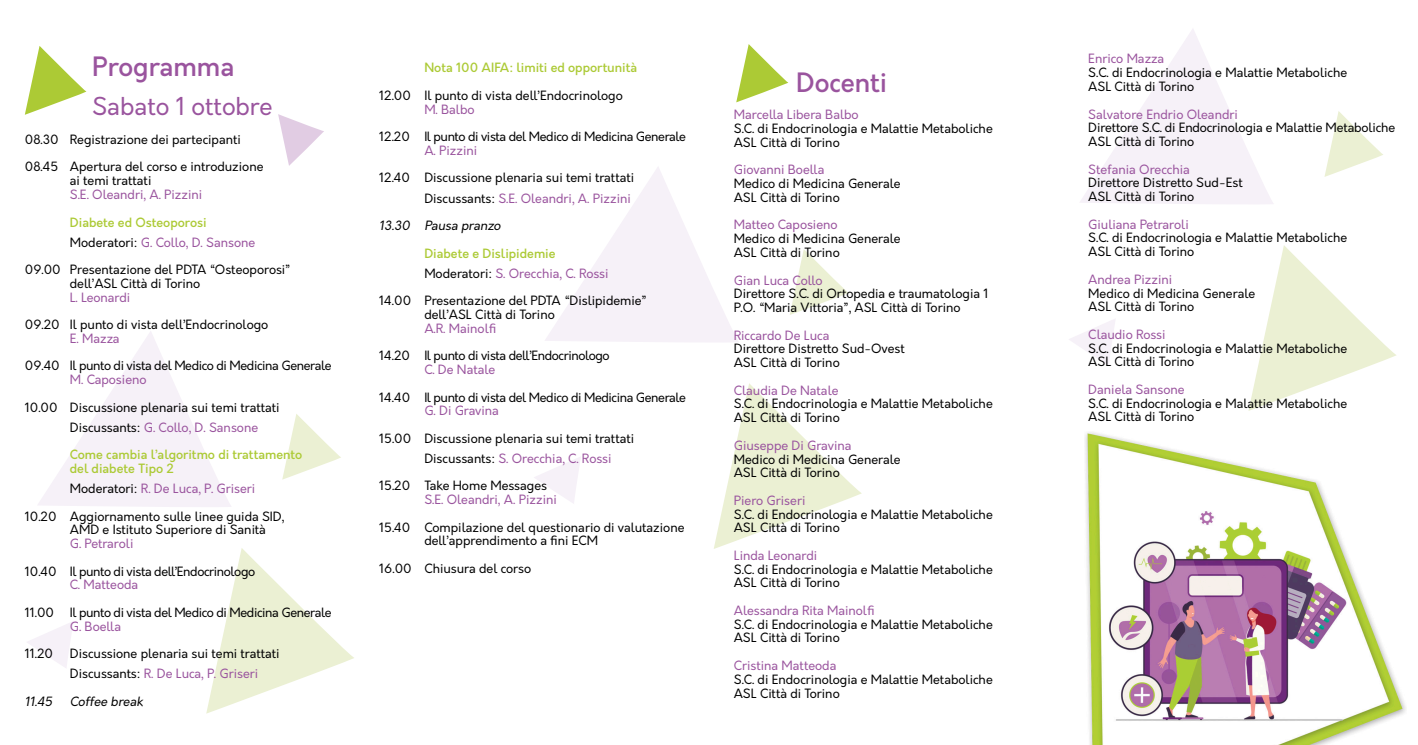
<style>
.page{position:relative;width:1418px;height:745px;background:#fff}
.page>*{position:absolute;margin:0;border:0;box-sizing:border-box;transform-origin:0 0}
.t1{font:500 26px "Orkney";color:#9a549e}
.t2{font:24.12px "Orkney";color:#9a549e}
.t3{font:12.5px/13.8px "Orkney";color:#000}
.t4{font:12.5px "Orkney";color:#9a549e}
.t5{font:12.5px "Orkney";letter-spacing:-.03em;color:#000}
.t6{font:500 12.5px "Orkney";color:#acca35}
.t7{font:italic 12.5px "Orkney";color:#000}
.s1{color:#000}
</style>
<div class="page">
<svg style="left:1249px;top:245px;width:147px;height:165px"></svg>
<svg style="left:1324px;top:111px;width:59px;height:66px"></svg>
<svg style="left:1080px;top:29px;width:193px;height:175px"></svg>
<svg style="left:1069px;top:319px;width:46px;height:46px"></svg>
<svg style="left:714px;top:383px;width:148px;height:165px"></svg>
<svg style="left:790px;top:249px;width:59px;height:66px"></svg>
<svg style="left:545px;top:167px;width:194px;height:175px"></svg>
<svg style="left:534px;top:457px;width:47px;height:47px"></svg>
<svg style="left:206px;top:548px;width:148px;height:165px"></svg>
<svg style="left:282px;top:414px;width:59px;height:65px"></svg>
<svg style="left:38px;top:331px;width:193px;height:176px"></svg>
<svg style="left:27px;top:622px;width:46px;height:46px"></svg>
<img style="left:1085px;top:432px;width:321px;height:312px">
<svg style="left:25px;top:46px;width:62px;height:69px"></svg>
<svg style="left:736px;top:44px;width:53px;height:58px"></svg>
<svg style="left:278px;top:114px;width:46px;height:52px"></svg>
<p class="t1" style="left:92px;top:49px;width:144px">Programma</p>
<p class="t2" style="left:92px;top:90px;width:182px">Sabato 1 ottobre</p>
<p class="t3" style="left:25px;top:133px;width:217px">08.30 Registrazione dei partecipanti</p>
<p class="t3" style="left:25px;top:160px;width:240px">08.45 Apertura del corso e introduzione</p>
<p class="t3" style="left:70px;top:174px;width:83px">ai temi trattati</p>
<p class="t4" style="left:70px;top:186px;width:134px">S.E. Oleandri, A. Pizzini</p>
<p class="t6" style="left:70px;top:213px;width:138px">Diabete ed Osteoporosi</p>
<p class="t4" style="left:70px;top:234px;width:187px"><span class="s1">Moderatori:</span> G. Collo, D. Sansone</p>
<p class="t3" style="left:70px;top:263px;width:222px;text-indent:-45px">09.00 Presentazione del PDTA “Osteoporosi” dell’ASL Città di Torino</p>
<p class="t4" style="left:70px;top:289px;width:62px">L. Leonardi</p>
<p class="t3" style="left:25px;top:318px;width:245px">09.20 Il punto di vista dell’Endocrinologo</p>
<p class="t4" style="left:70px;top:330px;width:51px">E. Mazza</p>
<p class="t5" style="left:25px;top:357px;width:308px">09.40 Il punto di vista del Medico di Medicina Generale</p>
<p class="t4" style="left:70px;top:371px;width:78px">M. Caposieno</p>
<p class="t3" style="left:25px;top:400px;width:256px">10.00 Discussione plenaria sui temi trattati</p>
<p class="t4" style="left:70px;top:419px;width:190px"><span class="s1">Discussants:</span> G. Collo, D. Sansone</p>
<p class="t6" style="left:70px;top:446px;width:234px">Come cambia l’algoritmo di trattamento</p>
<p class="t6" style="left:70px;top:460px;width:106px">del diabete Tipo 2</p>
<p class="t4" style="left:70px;top:480px;width:187px"><span class="s1">Moderatori:</span> R. De Luca, P. Griseri</p>
<p class="t3" style="left:25px;top:509px;width:261px">10.20 Aggiornamento sulle linee guida SID,</p>
<p class="t3" style="left:70px;top:523px;width:198px">AMD e Istituto Superiore di Sanità</p>
<p class="t4" style="left:70px;top:535px;width:65px">G. Petraroli</p>
<p class="t5" style="left:25px;top:562px;width:232px">10.40 Il punto di vista dell’Endocrinologo</p>
<p class="t4" style="left:70px;top:576px;width:70px">C. Matteoda</p>
<p class="t3" style="left:25px;top:605px;width:31px">11.00</p>
<p class="t5" style="left:70px;top:604px;width:263px">Il punto di vista del Medico di Medicina Generale</p>
<p class="t4" style="left:70px;top:617px;width:53px">G. Boella</p>
<p class="t3" style="left:25px;top:646px;width:30px">11.20</p>
<p class="t3" style="left:70px;top:646px;width:211px">Discussione plenaria sui temi trattati</p>
<p class="t4" style="left:70px;top:665px;width:190px"><span class="s1">Discussants:</span> R. De Luca, P. Griseri</p>
<p class="t7" style="left:25px;top:692px;width:122px">11.45 Coffee break</p>
<p class="t6" style="left:424px;top:59px;width:214px">Nota 100 AIFA: limiti ed opportunità</p>
<p class="t3" style="left:379px;top:89px;width:245px">12.00 Il punto di vista dell’Endocrinologo</p>
<p class="t4" style="left:424px;top:101px;width:52px">M. Balbo</p>
<p class="t5" style="left:379px;top:128px;width:308px">12.20 Il punto di vista del Medico di Medicina Generale</p>
<p class="t4" style="left:424px;top:142px;width:54px">A. Pizzini</p>
<p class="t3" style="left:379px;top:171px;width:256px">12.40 Discussione plenaria sui temi trattati</p>
<p class="t4" style="left:424px;top:190px;width:208px"><span class="s1">Discussants:</span> S.E. Oleandri, A. Pizzini</p>
<p class="t7" style="left:379px;top:217px;width:126px">13.30 Pausa pranzo</p>
<p class="t6" style="left:424px;top:244px;width:133px">Diabete e Dislipidemie</p>
<p class="t4" style="left:424px;top:265px;width:186px"><span class="s1">Moderatori:</span> S. Orecchia, C. Rossi</p>
<p class="t3" style="left:424px;top:294px;width:224px;text-indent:-45px">14.00 Presentazione del PDTA “Dislipidemie” dell’ASL Città di Torino</p>
<p class="t4" style="left:424px;top:320px;width:73px">A.R. Mainolfi</p>
<p class="t5" style="left:379px;top:347px;width:232px">14.20 Il punto di vista dell’Endocrinologo</p>
<p class="t4" style="left:424px;top:361px;width:72px">C. De Natale</p>
<p class="t5" style="left:379px;top:388px;width:308px">14.40 Il punto di vista del Medico di Medicina Generale</p>
<p class="t4" style="left:424px;top:402px;width:76px">G. Di Gravina</p>
<p class="t3" style="left:379px;top:431px;width:256px">15.00 Discussione plenaria sui temi trattati</p>
<p class="t4" style="left:424px;top:450px;width:189px"><span class="s1">Discussants:</span> S. Orecchia, C. Rossi</p>
<p class="t3" style="left:379px;top:479px;width:169px">15.20 Take Home Messages</p>
<p class="t4" style="left:424px;top:491px;width:134px">S.E. Oleandri, A. Pizzini</p>
<p class="t3" style="left:424px;top:520px;width:262px;text-indent:-45px">15.40 Compilazione del questionario di valutazione dell’apprendimento a fini ECM</p>
<p class="t3" style="left:379px;top:561px;width:153px">16.00 Chiusura del corso</p>
<p class="t1" style="left:796px;top:65px;width:93px">Docenti</p>
<p class="t4" style="left:733px;top:107px;width:126px">Marcella Libera Balbo</p>
<p class="t3" style="left:733px;top:122px;width:260px">S.C. di Endocrinologia e Malattie Metaboliche</p>
<p class="t3" style="left:733px;top:136px;width:107px">ASL Città di Torino</p>
<p class="t4" style="left:733px;top:162px;width:92px">Giovanni Boella</p>
<p class="t3" style="left:733px;top:177px;width:168px">Medico di Medicina Generale</p>
<p class="t3" style="left:733px;top:191px;width:107px">ASL Città di Torino</p>
<p class="t4" style="left:733px;top:217px;width:105px">Matteo Caposieno</p>
<p class="t3" style="left:733px;top:232px;width:168px">Medico di Medicina Generale</p>
<p class="t3" style="left:733px;top:246px;width:107px">ASL Città di Torino</p>
<p class="t4" style="left:733px;top:272px;width:90px">Gian Luca Collo</p>
<p class="t3" style="left:733px;top:287px;width:256px">Direttore S.C. di Ortopedia e traumatologia 1</p>
<p class="t3" style="left:733px;top:301px;width:228px">P.O. “Maria Vittoria”, ASL Città di Torino</p>
<p class="t4" style="left:733px;top:327px;width:97px">Riccardo De Luca</p>
<p class="t3" style="left:733px;top:342px;width:173px">Direttore Distretto Sud-Ovest</p>
<p class="t3" style="left:733px;top:356px;width:107px">ASL Città di Torino</p>
<p class="t4" style="left:733px;top:382px;width:106px">Claudia De Natale</p>
<p class="t3" style="left:733px;top:397px;width:260px">S.C. di Endocrinologia e Malattie Metaboliche</p>
<p class="t3" style="left:733px;top:411px;width:107px">ASL Città di Torino</p>
<p class="t4" style="left:733px;top:437px;width:119px">Giuseppe Di Gravina</p>
<p class="t3" style="left:733px;top:452px;width:168px">Medico di Medicina Generale</p>
<p class="t3" style="left:733px;top:466px;width:107px">ASL Città di Torino</p>
<p class="t4" style="left:733px;top:492px;width:73px">Piero Griseri</p>
<p class="t3" style="left:733px;top:507px;width:260px">S.C. di Endocrinologia e Malattie Metaboliche</p>
<p class="t3" style="left:733px;top:521px;width:107px">ASL Città di Torino</p>
<p class="t4" style="left:733px;top:547px;width:85px">Linda Leonardi</p>
<p class="t3" style="left:733px;top:562px;width:260px">S.C. di Endocrinologia e Malattie Metaboliche</p>
<p class="t3" style="left:733px;top:576px;width:107px">ASL Città di Torino</p>
<p class="t4" style="left:733px;top:602px;width:142px">Alessandra Rita Mainolfi</p>
<p class="t3" style="left:733px;top:617px;width:260px">S.C. di Endocrinologia e Malattie Metaboliche</p>
<p class="t3" style="left:733px;top:631px;width:107px">ASL Città di Torino</p>
<p class="t4" style="left:733px;top:657px;width:104px">Cristina Matteoda</p>
<p class="t3" style="left:733px;top:672px;width:260px">S.C. di Endocrinologia e Malattie Metaboliche</p>
<p class="t3" style="left:733px;top:686px;width:107px">ASL Città di Torino</p>
<p class="t4" style="left:1088px;top:51px;width:77px">Enrico Mazza</p>
<p class="t3" style="left:1088px;top:66px;width:260px">S.C. di Endocrinologia e Malattie Metaboliche</p>
<p class="t3" style="left:1088px;top:80px;width:107px">ASL Città di Torino</p>
<p class="t4" style="left:1088px;top:106px;width:151px">Salvatore Endrio Oleandri</p>
<p class="t3" style="left:1088px;top:121px;width:308px">Direttore S.C. di Endocrinologia e Malattie Metaboliche<br>ASL Città di Torino</p>
<p class="t4" style="left:1088px;top:161px;width:103px">Stefania Orecchia</p>
<p class="t3" style="left:1088px;top:176px;width:156px">Direttore Distretto Sud-Est</p>
<p class="t3" style="left:1088px;top:190px;width:107px">ASL Città di Torino</p>
<p class="t4" style="left:1088px;top:216px;width:102px">Giuliana Petraroli</p>
<p class="t3" style="left:1088px;top:231px;width:260px">S.C. di Endocrinologia e Malattie Metaboliche</p>
<p class="t3" style="left:1088px;top:245px;width:107px">ASL Città di Torino</p>
<p class="t4" style="left:1088px;top:271px;width:85px">Andrea Pizzini</p>
<p class="t3" style="left:1088px;top:286px;width:168px">Medico di Medicina Generale</p>
<p class="t3" style="left:1088px;top:300px;width:107px">ASL Città di Torino</p>
<p class="t4" style="left:1088px;top:326px;width:79px">Claudio Rossi</p>
<p class="t3" style="left:1088px;top:341px;width:260px">S.C. di Endocrinologia e Malattie Metaboliche</p>
<p class="t3" style="left:1088px;top:355px;width:107px">ASL Città di Torino</p>
<p class="t4" style="left:1088px;top:381px;width:98px">Daniela Sansone</p>
<p class="t3" style="left:1088px;top:396px;width:260px">S.C. di Endocrinologia e Malattie Metaboliche</p>
<p class="t3" style="left:1088px;top:410px;width:107px">ASL Città di Torino</p>
</div>
